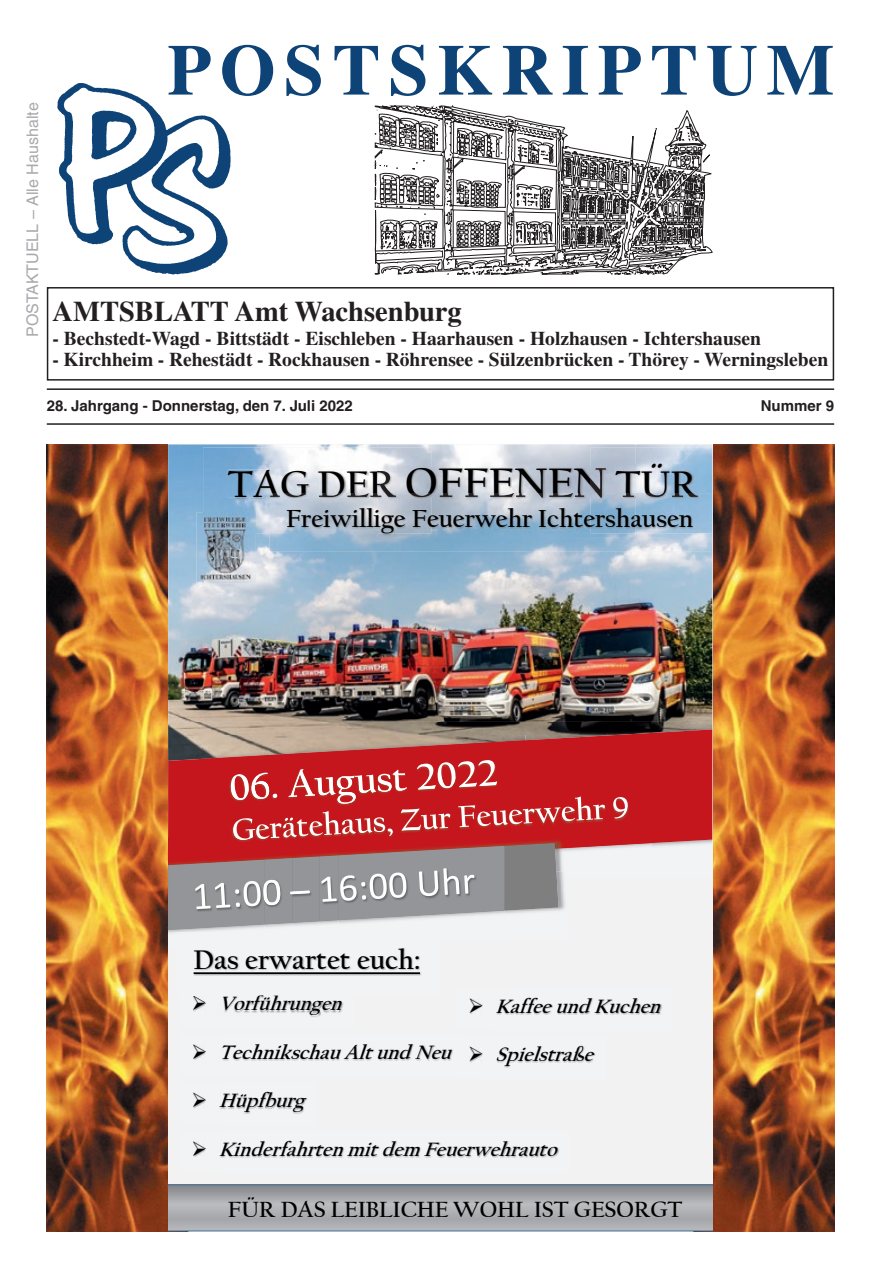
<style>
.page{position:relative;width:881px;height:1263px;background:#fff}
.page>*{position:absolute;margin:0;border:0;box-sizing:border-box;transform-origin:0 0}
.t1{font:700 72px "Times LT";letter-spacing:.115em;color:#0d4376}
.t2{font:700 38.85px "Californian FB";color:#000}
.t3{font:700 28.5px "Times LT";color:#231f20}
.t4{font:700 28.2px "Californian FB";color:#000}
.t5{font:700 25.95px "Californian FB";color:#000}
.t6{font:700 23.1px "Californian FB";color:#000}
.t7{font:italic 700 20.25px "Californian FB";color:#000}
.t8{font:700 19.5px "Times LT";color:#231f20}
.Postaktuell{font:16.05px "Helvetica LT";color:#a8a9ad}
.t9{font:700 15px "Helvetica LT";color:#231f20}
.s1{font-size:43.2px}
</style>
<div class="page">
<hr style="left:47px;top:423px;width:786px;height:2px;background:#231f20">
<hr style="left:47px;top:388px;width:786px;height:2px;background:#231f20">
<div style="left:47px;top:287px;width:786px;height:94px;border:2px solid #231f20"></div>
<svg style="left:374px;top:105px;width:339px;height:170px"></svg>
<img style="left:53px;top:83px;width:195px;height:207px">
<img style="left:47px;top:444px;width:786px;height:787px">
<div style="left:168px;top:444px;width:544px;height:787px;background:#f2f2f2"></div>
<img style="left:168px;top:444px;width:544px;height:285px">
<svg style="left:168px;top:729px;width:544px;height:117px;background:#b23537"></svg>
<img style="left:202px;top:735px;width:323px;height:24px">
<div style="left:627px;top:776px;width:24px;height:71px;background:#c5161d"></div>
<img style="left:203px;top:447px;width:174px;height:86px">
<img style="left:228px;top:470px;width:149px;height:27px">
<img style="left:377px;top:444px;width:258px;height:24px">
<img style="left:377px;top:447px;width:54px;height:47px">
<img style="left:406px;top:468px;width:184px;height:30px">
<img style="left:635px;top:447px;width:77px;height:86px">
<img style="left:590px;top:447px;width:45px;height:47px">
<img style="left:590px;top:468px;width:15px;height:26px">
<img style="left:615px;top:464px;width:82px;height:30px">
<img style="left:269px;top:533px;width:441px;height:18px">
<img style="left:269px;top:494px;width:137px;height:39px">
<img style="left:269px;top:494px;width:127px;height:3px">
<img style="left:377px;top:498px;width:258px;height:39px">
<img style="left:406px;top:494px;width:25px;height:4px">
<img style="left:590px;top:494px;width:120px;height:39px">
<img style="left:615px;top:494px;width:20px;height:3px">
<svg style="left:168px;top:760px;width:459px;height:170px"></svg>
<svg style="left:168px;top:1184px;width:544px;height:47px;background:#a4a7ab"></svg>
<img style="left:193px;top:996px;width:13px;height:14px">
<img style="left:223px;top:996px;width:121px;height:19px">
<img style="left:193px;top:1044px;width:13px;height:15px">
<img style="left:222px;top:1059px;width:229px;height:2px">
<img style="left:223px;top:1044px;width:230px;height:15px">
<img style="left:193px;top:1093px;width:13px;height:14px">
<img style="left:220px;top:1093px;width:88px;height:21px">
<img style="left:193px;top:1141px;width:13px;height:15px">
<img style="left:220px;top:1141px;width:339px;height:17px">
<img style="left:194px;top:948px;width:226px;height:23px">
<img style="left:193px;top:972px;width:228px;height:4px">
<svg style="left:193px;top:972px;width:227px;height:2px"></svg>
<img style="left:196px;top:512px;width:60px;height:71px">
<img style="left:203px;top:512px;width:53px;height:21px">
<img style="left:469px;top:998px;width:13px;height:15px">
<img style="left:497px;top:998px;width:165px;height:17px">
<img style="left:469px;top:1047px;width:13px;height:14px">
<img style="left:497px;top:1046px;width:98px;height:22px">
<p class="Postaktuell" style="left:23px;top:337px;width:236px;rotate:-90deg">POSTAKTUELL – Alle Haushalte</p>
<h1 class="t1" style="left:167px;top:28px;width:668px">POSTSKRIPTUM</h1>
<h3 class="t3" style="left:53px;top:294px;width:410px">AMTSBLATT Amt Wachsenburg</h3>
<p class="t8" style="left:53px;top:327px;width:709px">- Bechstedt-Wagd - Bittstädt - Eischleben - Haarhausen - Holzhausen - Ichtershausen</p>
<p class="t8" style="left:53px;top:348px;width:777px">- Kirchheim - Rehestädt - Rockhausen - Röhrensee - Sülzenbrücken - Thörey - Werningsleben</p>
<p class="t9" style="left:47px;top:397px;width:307px">28. Jahrgang - Donnerstag, den 7. Juli 2022</p>
<p class="t9" style="left:760px;top:397px;width:75px">Nummer 9</p>
<p class="t2" style="left:228px;top:462px;width:471px">TAG DER <span class="s1">OFFENEN</span> TÜR</p>
<p class="t5" style="left:286px;top:504px;width:409px">Freiwillige Feuerwehr Ichtershausen</p>
<p class="t4" style="left:193px;top:944px;width:228px">Das erwartet euch:</p>
<p class="t7" style="left:191px;top:992px;width:159px">➢ Vorführungen</p>
<p class="t7" style="left:191px;top:1041px;width:268px">➢ TechnikschauAltundNeu</p>
<p class="t7" style="left:191px;top:1089px;width:121px">➢ Hüp fburg</p>
<p class="t7" style="left:191px;top:1138px;width:374px">➢ Kinderfahrtenmitdem Feuerwehrauto</p>
<p class="t7" style="left:468px;top:994px;width:201px">➢ KaffeeundKuchen</p>
<p class="t7" style="left:468px;top:1043px;width:134px">➢ Sp ielstraße</p>
<p class="t6" style="left:228px;top:1196px;width:456px">FÜR DAS LEIBLICHE WOHL IST GESORGT</p>
</div>
